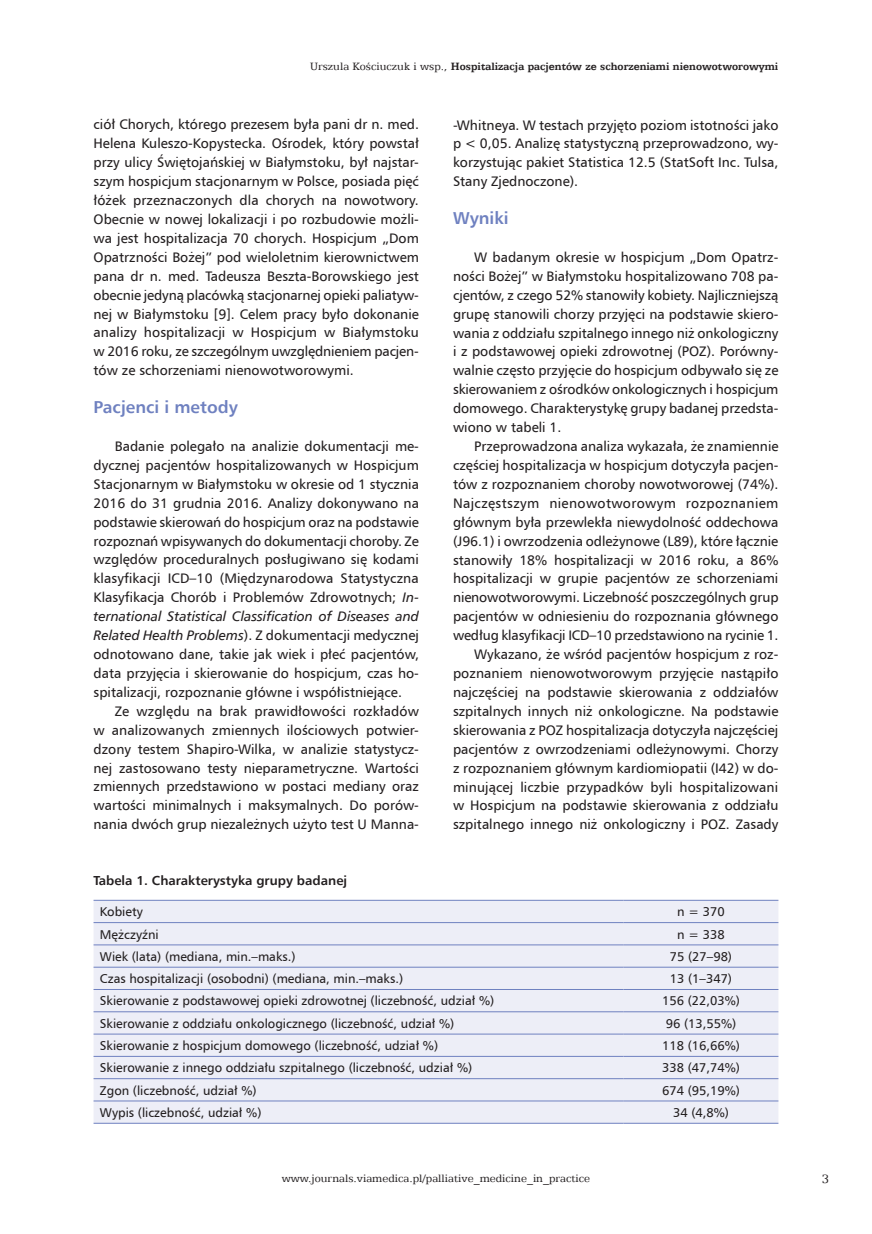
<style>
.page{position:relative;width:872px;height:1234px;background:#fff}
.page>*{position:absolute;margin:0;border:0;box-sizing:border-box;transform-origin:0 0}
.Śródtytuł_1{font:700 17.25px "Humnst 777 EU";color:#6f81c0}
.Tekst{font:13.8px/18.9px "Humnst 777 EU";color:#231f20;text-align:justify}
.t1{font:13.5px "Egyptian 505 EU";color:#231f20}
.Tabela_-_tytuł{font:700 13.05px "Humnst 777 EU";color:#231f20}
.Tabela_-_tekst{font:12.75px "Humnst 777 EU";color:#231f20}
.t2{font:700 12px "Egyptian 505 EU";color:#231f20}
.t3{font:12px "Egyptian 505 EU";color:#231f20}
.s1{font-weight:400}
.s2{font-style:italic}
</style>
<div class="page">
<div style="left:94px;top:900px;width:684px;height:222px;background:#edeef7"></div>
<hr style="left:94px;top:922px;width:529px;height:1px;background:#6f81c0">
<hr style="left:623px;top:922px;width:155px;height:1px;background:#6f81c0">
<hr style="left:94px;top:944px;width:529px;height:1px;background:#6f81c0">
<hr style="left:623px;top:944px;width:155px;height:1px;background:#6f81c0">
<hr style="left:94px;top:966px;width:529px;height:1px;background:#6f81c0">
<hr style="left:623px;top:966px;width:155px;height:1px;background:#6f81c0">
<hr style="left:94px;top:988px;width:529px;height:1px;background:#6f81c0">
<hr style="left:623px;top:988px;width:155px;height:1px;background:#6f81c0">
<hr style="left:94px;top:1011px;width:529px;height:1px;background:#6f81c0">
<hr style="left:623px;top:1011px;width:155px;height:1px;background:#6f81c0">
<hr style="left:94px;top:1033px;width:529px;height:1px;background:#6f81c0">
<hr style="left:623px;top:1033px;width:155px;height:1px;background:#6f81c0">
<hr style="left:94px;top:1055px;width:529px;height:1px;background:#6f81c0">
<hr style="left:623px;top:1055px;width:155px;height:1px;background:#6f81c0">
<hr style="left:94px;top:1078px;width:529px;height:1px;background:#6f81c0">
<hr style="left:623px;top:1078px;width:155px;height:1px;background:#6f81c0">
<hr style="left:94px;top:1100px;width:529px;height:1px;background:#6f81c0">
<hr style="left:623px;top:1100px;width:155px;height:1px;background:#6f81c0">
<hr style="left:94px;top:899px;width:529px;height:1px;background:#6f81c0">
<hr style="left:623px;top:899px;width:155px;height:1px;background:#6f81c0">
<hr style="left:94px;top:1122px;width:529px;height:1px;background:#6f81c0">
<hr style="left:623px;top:1122px;width:155px;height:1px;background:#6f81c0">
<p class="t2" style="left:310px;top:60px;width:470px"><span class="s1">Urszula Kościuczuk i wsp.,</span> Hospitalizacja pacjentów ze schorzeniami nienowotworowymi</p>
<p class="Tekst" style="left:94px;top:115px;width:327px">ciół Chorych, którego prezesem była pani dr n. med.<br>Helena Kuleszo-Kopystecka. Ośrodek, który powstał przy ulicy Świętojańskiej w Białymstoku, był najstar&shy;szym hospicjum stacjonarnym w Polsce, posiada pięć łóżek przeznaczonych dla chorych na nowotwory.<br>Obecnie w nowej lokalizacji i po rozbudowie możli&shy;wa jest hospitalizacja 70 chorych. Hospicjum „Dom Opatrzności Bożej” pod wieloletnim kierownictwem pana dr n. med. Tadeusza Beszta-Borowskiego jest obecnie jedyną placówką stacjonarnej opieki paliatyw&shy;nej w Białymstoku [9]. Celem pracy było dokonanie analizy hospitalizacji w Hospicjum w Białymstoku w 2016 roku, ze szczególnym uwzględnieniem pacjen&shy;tów ze schorzeniami nienowotworowymi.</p>
<p class="Śródtytuł_1" style="left:94px;top:396px;width:146px">Pacjenci i metody</p>
<p class="Tekst" style="left:94px;top:436px;width:327px;text-indent:21px">Badanie polegało na analizie dokumentacji me&shy;dycznej pacjentów hospitalizowanych w Hospicjum Stacjonarnym w Białymstoku w okresie od 1 stycznia 2016 do 31 grudnia 2016. Analizy dokonywano na podstawie skierowań do hospicjum oraz na podstawie rozpoznań wpisywanych do dokumentacji choroby. Ze względów proceduralnych posługiwano się kodami klasyfikacji ICD–10 (Międzynarodowa Statystyczna Klasyfikacja Chorób i Problemów Zdrowotnych; <span class="s2">In&shy;ternational Statistical Classification of Diseases and Related Health Problems</span>). Z dokumentacji medycznej odnotowano dane, takie jak wiek i płeć pacjentów, data przyjęcia i skierowanie do hospicjum, czas ho&shy;spitalizacji, rozpoznanie główne i współistniejące.</p>
<p class="Tekst" style="left:94px;top:701px;width:327px;text-indent:21px">Ze względu na brak prawidłowości rozkładów w analizowanych zmiennych ilościowych potwier&shy;dzony testem Shapiro-Wilka, w analizie statystycz&shy;nej zastosowano testy nieparametryczne. Wartości zmiennych przedstawiono w postaci mediany oraz wartości minimalnych i maksymalnych. Do porów&shy;nania dwóch grup niezależnych użyto test U Manna-</p>
<p class="Tekst" style="left:453px;top:115px;width:327px">-Whitneya. W testach przyjęto poziom istotności jako p &lt; 0,05. Analizę statystyczną przeprowadzono, wy&shy;korzystując pakiet Statistica 12.5 (StatSoft Inc. Tulsa, Stany Zjednoczone).</p>
<p class="Śródtytuł_1" style="left:453px;top:207px;width:57px">Wyniki</p>
<p class="Tekst" style="left:453px;top:247px;width:327px;text-indent:21px">W badanym okresie w hospicjum „Dom Opatrz&shy;ności Bożej” w Białymstoku hospitalizowano 708 pa&shy;cjentów, z czego 52% stanowiły kobiety. Najliczniejszą grupę stanowili chorzy przyjęci na podstawie skiero&shy;wania z oddziału szpitalnego innego niż onkologiczny i z podstawowej opieki zdrowotnej (POZ). Porówny&shy;walnie często przyjęcie do hospicjum odbywało się ze skierowaniem z ośrodków onkologicznych i hospicjum domowego. Charakterystykę grupy badanej przedsta&shy;wiono w tabeli 1.</p>
<p class="Tekst" style="left:453px;top:436px;width:327px;text-indent:21px">Przeprowadzona analiza wykazała, że znamiennie częściej hospitalizacja w hospicjum dotyczyła pacjen&shy;tów z rozpoznaniem choroby nowotworowej (74%).<br>Najczęstszym nienowotworowym rozpoznaniem głównym była przewlekła niewydolność oddechowa (J96.1) i owrzodzenia odleżynowe (L89), które łącznie stanowiły 18% hospitalizacji w 2016 roku, a 86% hospitalizacji w grupie pacjentów ze schorzeniami nienowotworowymi. Liczebność poszczególnych grup pacjentów w odniesieniu do rozpoznania głównego według klasyfikacji ICD–10 przedstawiono na rycinie 1.</p>
<p class="Tekst" style="left:453px;top:644px;width:327px;text-indent:21px">Wykazano, że wśród pacjentów hospicjum z roz&shy;poznaniem nienowotworowym przyjęcie nastąpiło najczęściej na podstawie skierowania z oddziałów szpitalnych innych niż onkologiczne. Na podstawie skierowania z POZ hospitalizacja dotyczyła najczęściej pacjentów z owrzodzeniami odleżynowymi. Chorzy z rozpoznaniem głównym kardiomiopatii (I42) w do&shy;minującej liczbie przypadków byli hospitalizowani w Hospicjum na podstawie skierowania z oddziału szpitalnego innego niż onkologiczny i POZ. Zasady</p>
<p class="Tabela_-_tytuł" style="left:94px;top:872px;width:255px">Tabela 1. Charakterystyka grupy badanej</p>
<p class="Tabela_-_tekst" style="left:100px;top:903px;width:44px">Kobiety</p>
<p class="Tabela_-_tekst" style="left:677px;top:903px;width:49px">n = 370</p>
<p class="Tabela_-_tekst" style="left:100px;top:925px;width:60px">Mężczyźni</p>
<p class="Tabela_-_tekst" style="left:677px;top:925px;width:49px">n = 338</p>
<p class="Tabela_-_tekst" style="left:100px;top:948px;width:197px">Wiek (lata) (mediana, min.–maks.)</p>
<p class="Tabela_-_tekst" style="left:670px;top:948px;width:64px">75 (27–98)</p>
<p class="Tabela_-_tekst" style="left:100px;top:970px;width:305px">Czas hospitalizacji (osobodni) (mediana, min.–maks.)</p>
<p class="Tabela_-_tekst" style="left:670px;top:970px;width:64px">13 (1–347)</p>
<p class="Tabela_-_tekst" style="left:100px;top:992px;width:396px">Skierowanie z podstawowej opieki zdrowotnej (liczebność, udział %)</p>
<p class="Tabela_-_tekst" style="left:662px;top:992px;width:79px">156 (22,03%)</p>
<p class="Tabela_-_tekst" style="left:100px;top:1015px;width:356px">Skierowanie z oddziału onkologicznego (liczebność, udział %)</p>
<p class="Tabela_-_tekst" style="left:665px;top:1015px;width:72px">96 (13,55%)</p>
<p class="Tabela_-_tekst" style="left:100px;top:1037px;width:340px">Skierowanie z hospicjum domowego (liczebność, udział %)</p>
<p class="Tabela_-_tekst" style="left:662px;top:1037px;width:79px">118 (16,66%)</p>
<p class="Tabela_-_tekst" style="left:100px;top:1059px;width:374px">Skierowanie z innego oddziału szpitalnego (liczebność, udział %)</p>
<p class="Tabela_-_tekst" style="left:662px;top:1059px;width:79px">338 (47,74%)</p>
<p class="Tabela_-_tekst" style="left:100px;top:1081px;width:158px">Zgon (liczebność, udział %)</p>
<p class="Tabela_-_tekst" style="left:662px;top:1081px;width:79px">674 (95,19%)</p>
<p class="Tabela_-_tekst" style="left:100px;top:1104px;width:163px">Wypis (liczebność, udział %)</p>
<p class="Tabela_-_tekst" style="left:673px;top:1104px;width:57px">34 (4,8%)</p>
<p class="t3" style="left:282px;top:1170px;width:310px">www.journals.viamedica.pl/palliative_medicine_in_practice</p>
<p class="t1" style="left:822px;top:1170px;width:9px">3</p>
</div>
